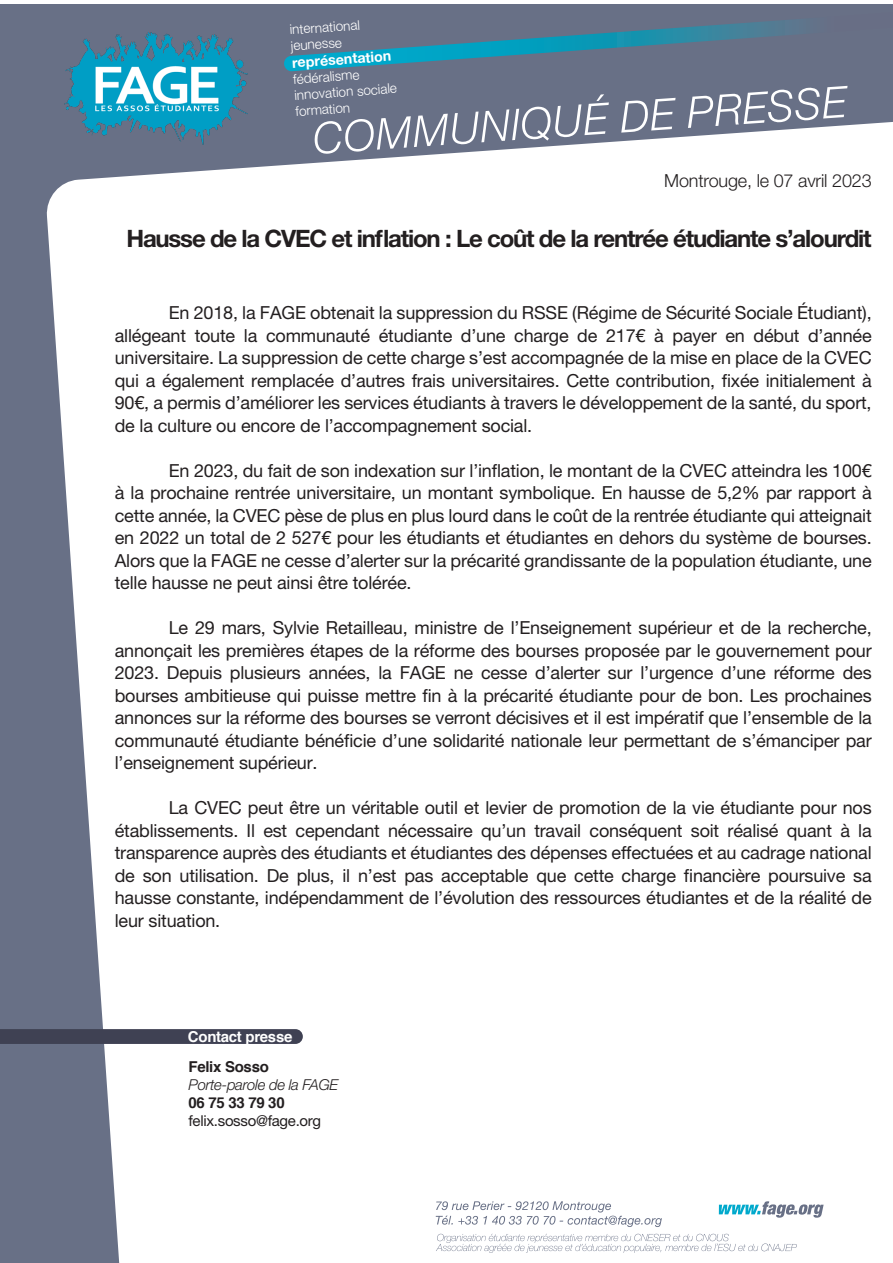
<style>
.page{position:relative;width:893px;height:1263px;background:#fff}
.page>*{position:absolute;margin:0;border:0;box-sizing:border-box;transform-origin:0 0}
.t1{font:700 24px "Helvetica Neue LT Pro";letter-spacing:-.05em;color:#231f20}
.t2{font:18px/22.5px "Helvetica Neue LT Pro";letter-spacing:-.01em;color:#231f20;text-align:justify}
.t3{font:300 18px "Helvetica Neue LT Pro";letter-spacing:-.01em;color:#231f20}
.t4{font:15px/18px "Helvetica Neue LT Pro";letter-spacing:-.02em;color:#231f20}
.t5{font:italic 300 15px "Helvetica Neue LT Pro";letter-spacing:-.02em;color:#231f20}
.t6{font:700 15px "Helvetica";letter-spacing:-.02em;color:#fff}
.t7{font:700 15px "Helvetica";letter-spacing:-.02em;color:#231f20}
.t8{font:700 14.25px "Helvetica Neue LT Pro";color:#fff}
.t9{font:300 13.5px "Helvetica Neue LT Pro";color:#fff}
.s1{font-family:"Helvetica";font-weight:700}
</style>
<div class="page">
<div style="left:0;top:4px;width:893px;height:1259px;background:#687086"></div>
<div style="left:46px;top:122px;width:847px;height:1141px;background:#fff"></div>
<svg style="left:314px;top:94px;width:295px;height:60px"></svg>
<svg style="left:621px;top:98px;width:55px;height:35px"></svg>
<svg style="left:688px;top:86px;width:159px;height:42px"></svg>
<svg style="left:284px;top:19px;width:515px;height:52px"></svg>
<svg style="left:719px;top:1201px;width:105px;height:17px"></svg>
<svg style="left:436px;top:1234px;width:361px;height:19px"></svg>
<svg style="left:436px;top:1201px;width:226px;height:26px"></svg>
<img style="left:64px;top:33px;width:184px;height:111px">
<svg style="left:0;top:1029px;width:303px;height:15px"></svg>
<p class="t9" style="left:289px;top:21px;width:72px;rotate:-4deg">international</p>
<p class="t9" style="left:290px;top:38px;width:53px;rotate:-4deg">jeunesse</p>
<p class="t8" style="left:291px;top:54px;width:101px;rotate:-4deg">représentation</p>
<p class="t9" style="left:293px;top:71px;width:68px;rotate:-4deg">fédéralisme</p>
<p class="t9" style="left:294px;top:87px;width:104px;rotate:-4deg">innovation sociale</p>
<p class="t9" style="left:295px;top:103px;width:56px;rotate:-4deg">formation</p>
<p class="t3" style="left:664px;top:170px;width:209px">Montrouge, le 07 avril 2023</p>
<p class="t1" style="left:126px;top:224px;width:747px">Hausse de la CVEC et inflation : Le coût de la rentrée étudiante s’alourdit</p>
<p class="t2" style="left:115px;top:301px;width:758px;text-indent:54px">En 2018, la FAGE obtenait la suppression du RSSE (Régime de Sécurité Sociale Étudiant), allégeant toute la communauté étudiante d’une charge de 217€ à payer en début d’année universitaire. La suppression de cette charge s’est accompagnée de la mise en place de la CVEC qui a également remplacée d’autres frais universitaires. Cette contribution, fixée initialement à 90€, a permis d’améliorer les services étudiants à travers le développement de la santé, du sport, de la culture ou encore de l’accompagnement social.</p>
<p class="t2" style="left:115px;top:459px;width:758px;text-indent:54px">En 2023, du fait de son indexation sur l’inflation, le montant de la CVEC atteindra les 100€ à la prochaine rentrée universitaire, un montant symbolique. En hausse de 5,2% par rapport à cette année, la CVEC pèse de plus en plus lourd dans le coût de la rentrée étudiante qui atteignait en 2022 un total de 2 527€ pour les étudiants et étudiantes en dehors du système de bourses.<br>Alors que la FAGE ne cesse d’alerter sur la précarité grandissante de la population étudiante, une telle hausse ne peut ainsi être tolérée.</p>
<p class="t2" style="left:115px;top:616px;width:758px;text-indent:54px">Le 29 mars, Sylvie Retailleau, ministre de l’Enseignement supérieur et de la recherche, annonçait les premières étapes de la réforme des bourses proposée par le gouvernement pour 2023. Depuis plusieurs années, la FAGE ne cesse d’alerter sur l’urgence d’une réforme des bourses ambitieuse qui puisse mettre fin à la précarité étudiante pour de bon. Les prochaines annonces sur la réforme des bourses se verront décisives et il est impératif que l’ensemble de la communauté étudiante bénéficie d’une solidarité nationale leur permettant de s’émanciper par l’enseignement supérieur.</p>
<p class="t2" style="left:115px;top:796px;width:758px;text-indent:54px">La CVEC peut être un véritable outil et levier de promotion de la vie étudiante pour nos établissements. Il est cependant nécessaire qu’un travail conséquent soit réalisé quant à la transparence auprès des étudiants et étudiantes des dépenses effectuées et au cadrage national de son utilisation. De plus, il n’est pas acceptable que cette charge financière poursuive sa hausse constante, indépendamment de l’évolution des ressources étudiantes et de la réalité de leur situation.</p>
<p class="t6" style="left:188px;top:1024px;width:106px">Contact presse</p>
<p class="t7" style="left:189px;top:1054px;width:82px">Felix Sosso</p>
<p class="t5" style="left:189px;top:1075px;width:151px">Porte-parole de la FAGE</p>
<p class="t4" style="left:189px;top:1093px;width:134px"><span class="s1">06 75 33 79 30 </span>felix.sosso@fage.org</p>
</div>
